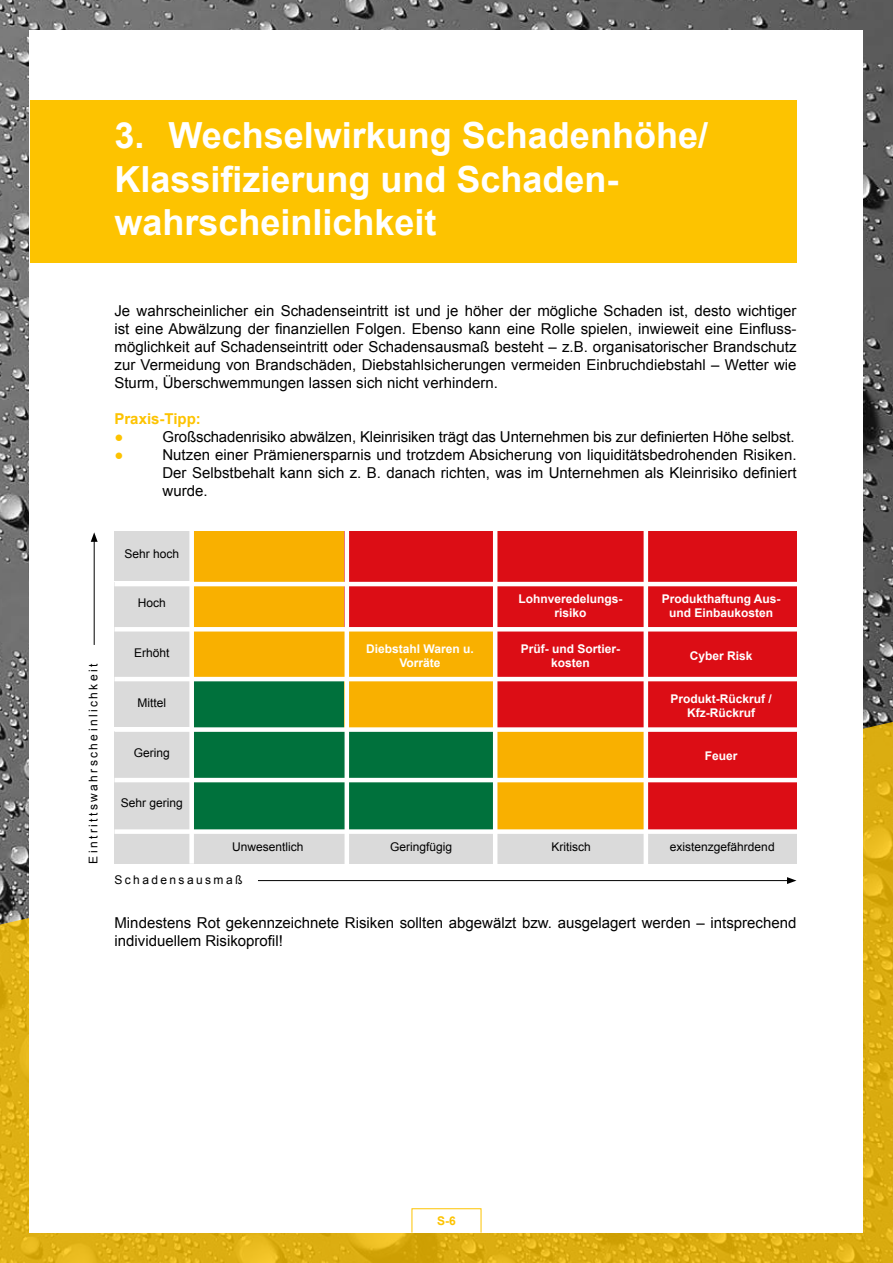
<style>
.page{position:relative;width:893px;height:1263px;background:#fff}
.page>*{position:absolute;margin:0;border:0;box-sizing:border-box;transform-origin:0 0}
.t1{font:700 36px/43.2px "Arial";color:#fff}
.t2{font:15px/18px "Arial";color:#000;text-align:justify}
.t3{font:700 15px "Arial";color:#fdc300}
.t4{font:15px "Arial";color:#fdc300}
.t5{font:700 12px/14.4px "Arial";color:#fff;text-align:center}
.t6{font:12px "Arial";color:#000}
.t7{font:12px "Arial";letter-spacing:.2em;color:#000}
.t8{font:700 12px "Arial";color:#fdc300}
</style>
<div class="page">
<img style="left:0;top:0;width:893px;height:721px">
<svg style="left:0;top:721px;width:893px;height:542px;background:#d2a920"></svg>
<div style="left:30px;top:30px;width:833px;height:1202px;background:#fff"></div>
<div style="left:30px;top:100px;width:766px;height:162px;background:#fdc300"></div>
<div style="left:194px;top:531px;width:151px;height:50px;background:#f9b000"></div>
<div style="left:114px;top:531px;width:80px;height:50px;background:#dadada"></div>
<div style="left:114px;top:582px;width:80px;height:50px;background:#dadada"></div>
<div style="left:114px;top:632px;width:80px;height:50px;background:#dadada"></div>
<div style="left:114px;top:677px;width:80px;height:50px;background:#dadada"></div>
<div style="left:114px;top:731px;width:80px;height:50px;background:#dadada"></div>
<div style="left:114px;top:781px;width:80px;height:50px;background:#dadada"></div>
<div style="left:114px;top:832px;width:80px;height:32px;background:#dadada"></div>
<div style="left:194px;top:831px;width:150px;height:33px;background:#dadada"></div>
<div style="left:345px;top:831px;width:150px;height:33px;background:#dadada"></div>
<div style="left:495px;top:831px;width:150px;height:33px;background:#dadada"></div>
<div style="left:646px;top:831px;width:150px;height:33px;background:#dadada"></div>
<div style="left:345px;top:531px;width:150px;height:50px;background:#dc0d15"></div>
<div style="left:495px;top:531px;width:151px;height:50px;background:#dc0d15"></div>
<div style="left:646px;top:531px;width:150px;height:50px;background:#dc0d15"></div>
<div style="left:194px;top:581px;width:151px;height:50px;background:#f9b000"></div>
<div style="left:345px;top:581px;width:150px;height:50px;background:#dc0d15"></div>
<div style="left:495px;top:581px;width:151px;height:50px;background:#dc0d15"></div>
<div style="left:646px;top:581px;width:150px;height:50px;background:#dc0d15"></div>
<div style="left:194px;top:631px;width:151px;height:50px;background:#f9b000"></div>
<div style="left:345px;top:631px;width:150px;height:50px;background:#f9b000"></div>
<div style="left:495px;top:631px;width:151px;height:50px;background:#dc0d15"></div>
<div style="left:646px;top:631px;width:150px;height:50px;background:#dc0d15"></div>
<div style="left:194px;top:681px;width:151px;height:50px;background:#00713c"></div>
<div style="left:345px;top:681px;width:150px;height:50px;background:#f9b000"></div>
<div style="left:495px;top:681px;width:151px;height:50px;background:#dc0d15"></div>
<div style="left:646px;top:681px;width:150px;height:50px;background:#dc0d15"></div>
<div style="left:194px;top:731px;width:151px;height:50px;background:#00713c"></div>
<div style="left:345px;top:731px;width:150px;height:50px;background:#00713c"></div>
<div style="left:495px;top:731px;width:151px;height:50px;background:#f9b000"></div>
<div style="left:646px;top:731px;width:150px;height:50px;background:#dc0d15"></div>
<div style="left:194px;top:781px;width:151px;height:50px;background:#00713c"></div>
<div style="left:345px;top:781px;width:150px;height:50px;background:#00713c"></div>
<div style="left:495px;top:781px;width:151px;height:50px;background:#f9b000"></div>
<div style="left:646px;top:781px;width:150px;height:50px;background:#dc0d15"></div>
<hr style="left:345px;top:511px;width:4px;height:369px;background:#fff">
<div style="left:189px;top:511px;width:5px;height:353px;background:#fff"></div>
<hr style="left:493px;top:511px;width:4px;height:369px;background:#fff">
<hr style="left:644px;top:511px;width:4px;height:369px;background:#fff">
<hr style="left:114px;top:582px;width:685px;height:4px;background:#fff">
<hr style="left:114px;top:627px;width:685px;height:4px;background:#fff">
<hr style="left:114px;top:677px;width:685px;height:4px;background:#fff">
<div style="left:114px;top:727px;width:685px;height:5px;background:#fff"></div>
<hr style="left:114px;top:778px;width:685px;height:4px;background:#fff">
<div style="left:114px;top:829px;width:685px;height:5px;background:#fff"></div>
<hr style="left:258px;top:880px;width:531px;height:1px;background:#000">
<svg style="left:787px;top:877px;width:9px;height:7px"></svg>
<hr style="left:94px;top:539px;width:1px;height:106px;background:#000">
<svg style="left:91px;top:532px;width:7px;height:10px"></svg>
<h1 class="t1" style="left:114px;top:115px;width:595px">3. Wechselwirkung Schadenhöhe/<br>Klassifizierung und Schaden&shy;wahrscheinlichkeit</h1>
<p class="t2" style="left:114px;top:302px;width:683px">Je wahrscheinlicher ein Schadenseintritt ist und je höher der mögliche Schaden ist, desto wichtiger ist eine Abwälzung der finanziellen Folgen. Ebenso kann eine Rolle spielen, inwieweit eine Einfluss&shy;möglichkeit auf Schadenseintritt oder Schadensausmaß besteht – z.B. organisatorischer Brandschutz zur Vermeidung von Brandschäden, Diebstahlsicherungen vermeiden Einbruchdiebstahl – Wetter wie Sturm, Überschwemmungen lassen sich nicht verhindern.</p>
<p class="t3" style="left:114px;top:409px;width:88px">Praxis-Tipp:</p>
<p class="t4" style="left:114px;top:427px;width:11px">●</p>
<p class="t2" style="left:162px;top:428px;width:634px">Großschadenrisiko abwälzen, Kleinrisiken trägt das Unternehmen bis zur definierten Höhe selbst.</p>
<p class="t4" style="left:114px;top:445px;width:11px">●</p>
<p class="t2" style="left:162px;top:446px;width:635px">Nutzen einer Prämienersparnis und trotzdem Absicherung von liquiditätsbedrohenden Risiken.<br>Der Selbstbehalt kann sich z. B. danach richten, was im Unternehmen als Kleinrisiko definiert wurde.</p>
<p class="t7" style="left:85px;top:864px;width:201px;rotate:-90deg">Eintrittswahrscheinlichkeit</p>
<p class="t6" style="left:125px;top:545px;width:56px">Sehr hoch</p>
<p class="t6" style="left:138px;top:595px;width:30px">Hoch</p>
<p class="t6" style="left:134px;top:645px;width:37px">Erhöht</p>
<p class="t6" style="left:138px;top:695px;width:30px">Mittel</p>
<p class="t6" style="left:134px;top:745px;width:38px">Gering</p>
<p class="t6" style="left:121px;top:795px;width:64px">Sehr gering</p>
<p class="t5" style="left:366px;top:642px;width:109px">Diebstahl Waren u.<br>Vorräte</p>
<p class="t5" style="left:662px;top:592px;width:120px">Produkthaftung Aus&shy;und Einbaukosten</p>
<p class="t5" style="left:518px;top:592px;width:106px">Lohnveredelungs&shy;risiko</p>
<p class="t5" style="left:521px;top:642px;width:101px">Prüf- und Sortier&shy;kosten</p>
<p class="t5" style="left:690px;top:649px;width:64px">Cyber Risk</p>
<p class="t5" style="left:670px;top:692px;width:103px">Produkt-Rückruf /<br>Kfz-Rückruf</p>
<p class="t5" style="left:705px;top:749px;width:34px">Feuer</p>
<p class="t6" style="left:232px;top:839px;width:73px">Unwesentlich</p>
<p class="t6" style="left:390px;top:839px;width:64px">Geringfügig</p>
<p class="t6" style="left:552px;top:839px;width:41px">Kritisch</p>
<p class="t6" style="left:670px;top:839px;width:106px">existenzgefährdend</p>
<p class="t7" style="left:114px;top:872px;width:129px">Schadensausmaß</p>
<p class="t2" style="left:114px;top:914px;width:683px">Mindestens Rot gekennzeichnete Risiken sollten abgewälzt bzw. ausgelagert werden – intsprechend individuellem Risikoprofil!</p>
<p class="t8" style="left:437px;top:1213px;width:20px">S-6</p>
</div>
